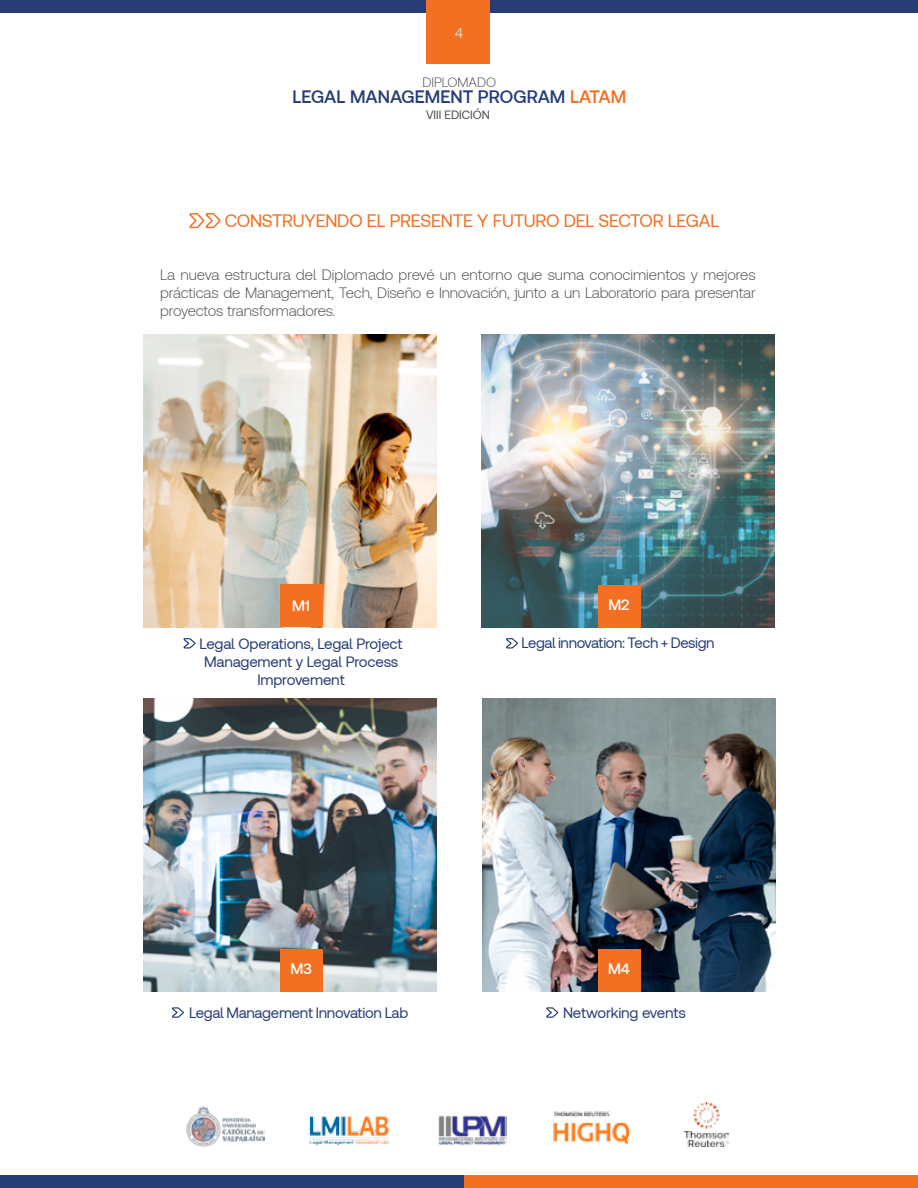
<style>
.page{position:relative;width:918px;height:1188px;background:#fff}
.page>*{position:absolute;margin:0;border:0;box-sizing:border-box;transform-origin:0 0}
.t1{font:18px "Clario";letter-spacing:-.015em;color:#f36f21}
.t2{font:500 18px "Clario";color:#273d76}
.t3{font:300 15px/18px "Clario";letter-spacing:-.015em;color:#4d4d4f;text-align:justify}
.t4{font:15px/18px "Clario";letter-spacing:-.02em;color:#273d76;text-align:center}
.t5{font:500 15px "Clario";letter-spacing:-.015em;color:#fff}
.t6{font:300 15px "Knowledge";color:#fff}
.t7{font:300 13.5px "Clario";color:#4d4d4f}
.t8{font:12px "Clario";color:#4d4d4f}
.s1{color:#f36f21}
</style>
<div class="page">
<img style="left:309px;top:1115px;width:80px;height:31px">
<div style="left:0;top:0;width:918px;height:13px;background:#273d76"></div>
<img style="left:553px;top:1111px;width:78px;height:33px">
<img style="left:438px;top:1115px;width:69px;height:30px">
<img style="left:186px;top:1106px;width:79px;height:41px">
<div style="left:463px;top:1175px;width:455px;height:13px;background:#f36f21"></div>
<div style="left:0;top:1175px;width:463px;height:13px;background:#273d76"></div>
<div style="left:426px;top:0;width:64px;height:64px;background:#f36f21"></div>
<img style="left:685px;top:1103px;width:43px;height:43px">
<img style="left:143px;top:699px;width:293px;height:293px">
<img style="left:143px;top:335px;width:293px;height:292px">
<img style="left:483px;top:699px;width:293px;height:293px">
<img style="left:482px;top:335px;width:292px;height:293px">
<div style="left:280px;top:949px;width:42px;height:43px;background:#f36f21"></div>
<div style="left:598px;top:949px;width:42px;height:43px;background:#f36f21"></div>
<div style="left:280px;top:585px;width:42px;height:42px;background:#f36f21"></div>
<div style="left:598px;top:585px;width:42px;height:43px;background:#f36f21"></div>
<svg style="left:183px;top:638px;width:13px;height:11px"></svg>
<svg style="left:172px;top:1007px;width:12px;height:11px"></svg>
<svg style="left:546px;top:1007px;width:13px;height:11px"></svg>
<svg style="left:506px;top:638px;width:12px;height:11px"></svg>
<svg style="left:189px;top:213px;width:32px;height:16px"></svg>
<p class="t6" style="left:455px;top:23px;width:10px">4</p>
<p class="t7" style="left:423px;top:74px;width:75px">DIPLOMADO</p>
<p class="t2" style="left:292px;top:85px;width:333px">LEGAL MANAGEMENT PROGRAM <span class="s1">LatAm</span></p>
<p class="t8" style="left:426px;top:107px;width:65px">VIII Edición</p>
<p class="t1" style="left:225px;top:209px;width:496px">CONSTRUYENDO EL PRESENTE Y FUTURO DEL SECTOR LEGAL</p>
<p class="t3" style="left:160px;top:266px;width:597px">La nueva estructura del Diplomado prevé un entorno que suma conocimientos y mejores prácticas de Management, Tech, Diseño e Innovación, junto a un Laboratorio para presentar proyectos transformadores.</p>
<p class="t5" style="left:292px;top:597px;width:19px">M1</p>
<p class="t4" style="left:200px;top:634px;width:205px">Legal Operations, Legal Project<br>Management y Legal Process<br>Improvement</p>
<p class="t5" style="left:609px;top:595px;width:23px">M2</p>
<p class="t4" style="left:522px;top:633px;width:195px">Legal innovation: Tech + Design</p>
<p class="t5" style="left:290px;top:959px;width:23px">M3</p>
<p class="t5" style="left:608px;top:959px;width:23px">M4</p>
<p class="t4" style="left:189px;top:1003px;width:221px">Legal Management Innovation Lab</p>
<p class="t4" style="left:563px;top:1003px;width:124px">Networking events</p>
</div>
